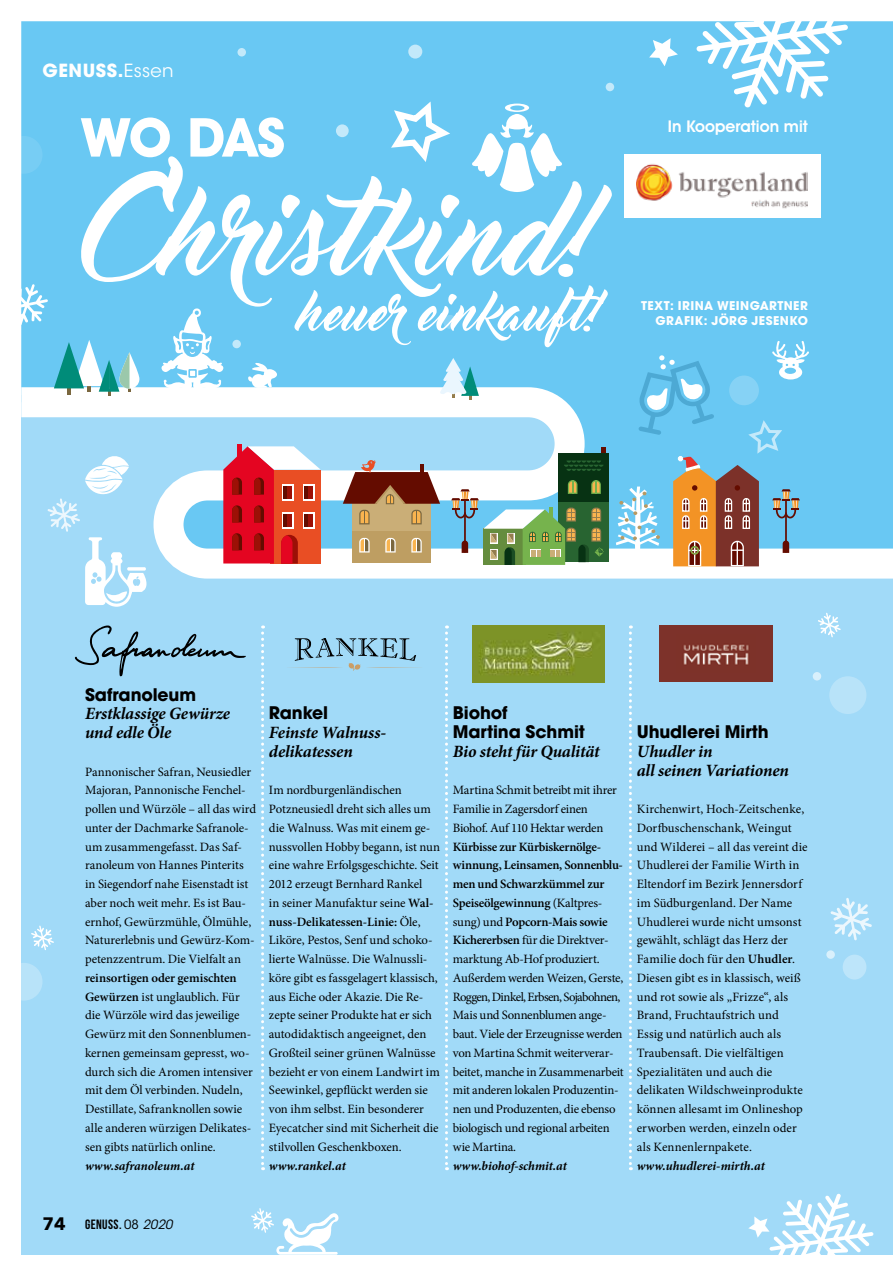
<style>
.page{position:relative;width:893px;height:1276px;background:#fff}
.page>*{position:absolute;margin:0;border:0;box-sizing:border-box;transform-origin:0 0}
.t1{font:700 54px "Avant Garde IT Cby BT";color:#fff}
.t2{font:700 18px "ITC Avant Garde Std";letter-spacing:.03em;color:#fff}
.t3{font:700 18px "Avenir Next";color:#000}
.t4{font:italic 700 17.25px/18.8px "Minion Pro";letter-spacing:-.01em;color:#000}
.t5{font:700 17.25px/18.8px "Avant Garde";letter-spacing:-.005em;color:#000}
.t6{font:600 16.2px "Avant Garde IT Cby BT";letter-spacing:.005em;color:#fff}
.t7{font:700 13.5px "Bebas Neue";letter-spacing:.03em;color:#000}
.t8{font:12.75px/18.8px "Minion Pro";letter-spacing:-.005em;color:#000}
.t9{font:12.75px/18.8px "Minion Pro";letter-spacing:-.025em;color:#000}
.t10{font:italic 700 12.75px "Minion Pro";color:#000}
.t11{font:700 12px/15px "Avant Garde";letter-spacing:.03em;color:#fff;text-align:right}
.s1{font-weight:400}
.s2{font-weight:600}
.s3{font-family:"ITC Avant Garde Std";font-weight:400;font-size:12.75px}
.s4{font-family:"ITC Avant Garde Std";font-weight:400;font-style:italic;font-size:12.75px}
</style>
<div class="page">
<div style="left:21px;top:395px;width:872px;height:859px;background:#a1daf8"></div>
<div style="left:21px;top:21px;width:872px;height:351px;background:#69c8f3"></div>
<svg style="left:21px;top:372px;width:872px;height:215px"></svg>
<svg style="left:75px;top:625px;width:171px;height:51px"></svg>
<svg style="left:289px;top:638px;width:131px;height:33px"></svg>
<div style="left:601px;top:447px;width:5px;height:21px;background:#640c00"></div>
<div style="left:558px;top:453px;width:51px;height:109px;background:#286431"></div>
<div style="left:558px;top:453px;width:51px;height:49px;background:#073213"></div>
<svg style="left:564px;top:460px;width:39px;height:11px"></svg>
<svg style="left:119px;top:352px;width:20px;height:37px"></svg>
<svg style="left:54px;top:340px;width:77px;height:55px"></svg>
<img style="left:660px;top:625px;width:112px;height:57px">
<img style="left:472px;top:625px;width:133px;height:57px">
<svg style="left:81px;top:156px;width:531px;height:151px;fill:#69c8f3"></svg>
<svg style="left:294px;top:285px;width:314px;height:62px"></svg>
<svg style="left:248px;top:363px;width:29px;height:25px"></svg>
<svg style="left:471px;top:104px;width:92px;height:88px"></svg>
<div style="left:352px;top:487px;width:79px;height:75px;background:#caae77"></div>
<div style="left:352px;top:531px;width:79px;height:31px;background:#be9e62"></div>
<svg style="left:385px;top:538px;width:11px;height:14px"></svg>
<svg style="left:359px;top:538px;width:11px;height:14px"></svg>
<svg style="left:411px;top:538px;width:11px;height:14px"></svg>
<svg style="left:343px;top:460px;width:97px;height:64px"></svg>
<svg style="left:261px;top:625px;width:3px;height:545px"></svg>
<svg style="left:629px;top:625px;width:3px;height:545px"></svg>
<svg style="left:445px;top:625px;width:3px;height:545px"></svg>
<svg style="left:696px;top:21px;width:152px;height:87px"></svg>
<div style="left:408px;top:45px;width:14px;height:14px;background:#c3e9fa;border-radius:50%"></div>
<svg style="left:443px;top:315px;width:14px;height:14px"></svg>
<svg style="left:336px;top:124px;width:13px;height:13px"></svg>
<svg style="left:5px;top:136px;width:38px;height:38px"></svg>
<div style="left:829px;top:676px;width:37px;height:38px;background:#b8e3f9;border-radius:50%"></div>
<svg style="left:5px;top:963px;width:38px;height:37px"></svg>
<div style="left:843px;top:954px;width:23px;height:25px;background:#bde5fa;border-radius:50%"></div>
<div style="left:606px;top:83px;width:8px;height:8px;background:#c3e9fa;border-radius:50%"></div>
<svg style="left:237px;top:48px;width:9px;height:8px"></svg>
<svg style="left:649px;top:38px;width:29px;height:28px"></svg>
<div style="left:232px;top:340px;width:9px;height:8px;background:#c3e9fa;border-radius:50%"></div>
<svg style="left:21px;top:284px;width:27px;height:41px"></svg>
<svg style="left:830px;top:898px;width:42px;height:42px"></svg>
<svg style="left:818px;top:613px;width:23px;height:24px"></svg>
<svg style="left:31px;top:925px;width:23px;height:25px"></svg>
<hr style="left:238px;top:444px;width:4px;height:15px;background:#e40521">
<svg style="left:223px;top:446px;width:98px;height:117px"></svg>
<svg style="left:47px;top:452px;width:99px;height:155px"></svg>
<svg style="left:440px;top:358px;width:39px;height:41px"></svg>
<svg style="left:451px;top:480px;width:153px;height:85px"></svg>
<div style="left:813px;top:672px;width:8px;height:8px;background:#d9f0fc;border-radius:50%"></div>
<svg style="left:826px;top:950px;width:9px;height:9px"></svg>
<svg style="left:748px;top:1193px;width:126px;height:62px"></svg>
<svg style="left:251px;top:1208px;width:88px;height:46px"></svg>
<svg style="left:161px;top:307px;width:62px;height:83px"></svg>
<svg style="left:385px;top:95px;width:72px;height:69px"></svg>
<svg style="left:616px;top:341px;width:193px;height:226px"></svg>
<div style="left:624px;top:154px;width:197px;height:64px;background:#fff"></div>
<img style="left:637px;top:164px;width:171px;height:45px">
<h2 class="t2" style="left:43px;top:59px;width:133px">GENUSS.<span class="s1">Essen</span></h2>
<h1 class="t1" style="left:82px;top:105px;width:205px">WO DAS</h1>
<p class="t6" style="left:668px;top:117px;width:142px">In Kooperation mit</p>
<p class="t11" style="left:641px;top:297px;width:168px">TEXT: IRINA WEINGARTNER<br>GRAFIK: JÖRG JESENKO</p>
<h3 class="t5" style="left:85px;top:684px;width:113px">Safranoleum</h3>
<h3 class="t4" style="left:85px;top:704px;width:147px">Erstklassige Gewürze und edle Öle</h3>
<p class="t8" style="left:85px;top:762px;width:173px">Pannonischer Safran, Neusiedler<br>Majoran, Pannonische Fenchel&shy;pollen und Würzöle – all das wird unter der Dachmarke Safranole&shy;um zusammengefasst. Das Saf&shy;ranoleum von Hannes Pinterits in Siegendorf nahe Eisenstadt ist aber noch weit mehr. Es ist Bau&shy;ernhof, Gewürzmühle, Ölmühle,<br>Naturerlebnis und Gewürz-Kom&shy;petenzzentrum. Die Vielfalt an</p>
<p class="t8" style="left:85px;top:968px;width:169px"><span class="s2">reinsortigen oder gemischten<br>Gewürzen</span> ist unglaublich. Für die Würzöle wird das jeweilige<br>Gewürz mit den Sonnenblumen&shy;kernen gemeinsam gepresst, wo&shy;durch sich die Aromen intensiver mit dem Öl verbinden. Nudeln,<br>Destillate, Safranknollen sowie alle anderen würzigen Delikates&shy;sen gibts natürlich online.</p>
<p class="t10" style="left:85px;top:1156px;width:111px">www.safranoleum.at</p>
<h3 class="t5" style="left:269px;top:703px;width:61px">Rankel</h3>
<h3 class="t4" style="left:269px;top:723px;width:118px">Feinste Walnuss&shy;delikatessen</h3>
<p class="t8" style="left:269px;top:781px;width:173px">Im nordburgenländischen<br>Potzneusiedl dreht sich alles um die Walnuss. Was mit einem ge&shy;nussvollen Hobby begann, ist nun eine wahre Erfolgsgeschichte. Seit<br>2012 erzeugt Bernhard Rankel<br>in seiner Manufaktur seine <span class="s2">Wal&shy;nuss-Delikatessen-Linie:</span> Öle,<br>Liköre, Pestos, Senf und schoko&shy;lierte Walnüsse. Die Walnussli&shy;köre gibt es fassgelagert klassisch, aus Eiche oder Akazie. Die Re&shy;zepte seiner Produkte hat er sich autodidaktisch angeeignet, den<br>Großteil seiner grünen Walnüsse bezieht er von einem Landwirt im<br>Seewinkel, gepflückt werden sie von ihm selbst. Ein besonderer<br>Eyecatcher sind mit Sicherheit die stilvollen Geschenkboxen.</p>
<p class="t10" style="left:269px;top:1156px;width:78px">www.rankel.at</p>
<h3 class="t5" style="left:453px;top:703px;width:134px">Biohof<br>Martina Schmit</h3>
<h3 class="t4" style="left:453px;top:741px;width:148px">Bio steht für Qualität</h3>
<p class="t8" style="left:453px;top:781px;width:166px">Martina Schmit betreibt mit ihrer<br>Familie in Zagersdorf einen<br>Biohof. Auf 110 Hektar werden</p>
<p class="t9" style="left:453px;top:837px;width:172px"><span class="s2">Kürbisse zur Kürbiskernölge&shy;winnung, Leinsamen, Sonnenblu&shy;men und Schwarzkümmel zur<br>Speiseölgewinnung</span> (Kaltpres&shy;sung) und <span class="s2">Popcorn-Mais sowie<br>Kichererbsen</span> für die Direktver&shy;marktung Ab-Hof produziert.<br>Außerdem werden Weizen, Gerste,<br>Roggen, Dinkel, Erbsen, Sojabohnen,<br>Mais und Sonnenblumen ange&shy;baut. Viele der Erzeugnisse werden von Martina Schmit weiterverar&shy;beitet, manche in Zusammenarbeit mit anderen lokalen Produzentin&shy;nen und Produzenten, die ebenso biologisch und regional arbeiten wie Martina.</p>
<p class="t10" style="left:453px;top:1156px;width:116px">www.biohof-schmit.at</p>
<h3 class="t5" style="left:637px;top:722px;width:134px">Uhudlerei Mirth</h3>
<h3 class="t4" style="left:637px;top:741px;width:154px">Uhudler in<br>all seinen Variationen</h3>
<p class="t8" style="left:637px;top:799px;width:172px">Kirchenwirt, Hoch-Zeitschenke,<br>Dorfbuschenschank, Weingut und Wilderei – all das vereint die<br>Uhudlerei der Familie Wirth in<br>Eltendorf im Bezirk Jennersdorf im Südburgenland. Der Name<br>Uhudlerei wurde nicht umsonst gewählt, schlägt das Herz der<br>Familie doch für den <span class="s2">Uhudler</span>.<br>Diesen gibt es in klassisch, weiß und rot sowie als „Frizze“, als<br>Brand, Fruchtaufstrich und<br>Essig und natürlich auch als<br>Traubensaft. Die vielfältigen<br>Spezialitäten und auch die delikaten Wildschweinprodukte können allesamt im Onlineshop erworben werden, einzeln oder als Kennenlernpakete.</p>
<p class="t10" style="left:637px;top:1156px;width:130px">www.uhudlerei-mirth.at</p>
<h2 class="t3" style="left:43px;top:1208px;width:25px">74</h2>
<p class="t7" style="left:85px;top:1216px;width:89px">GENUSS. <span class="s3">08</span> <span class="s4">2020</span></p>
</div>
